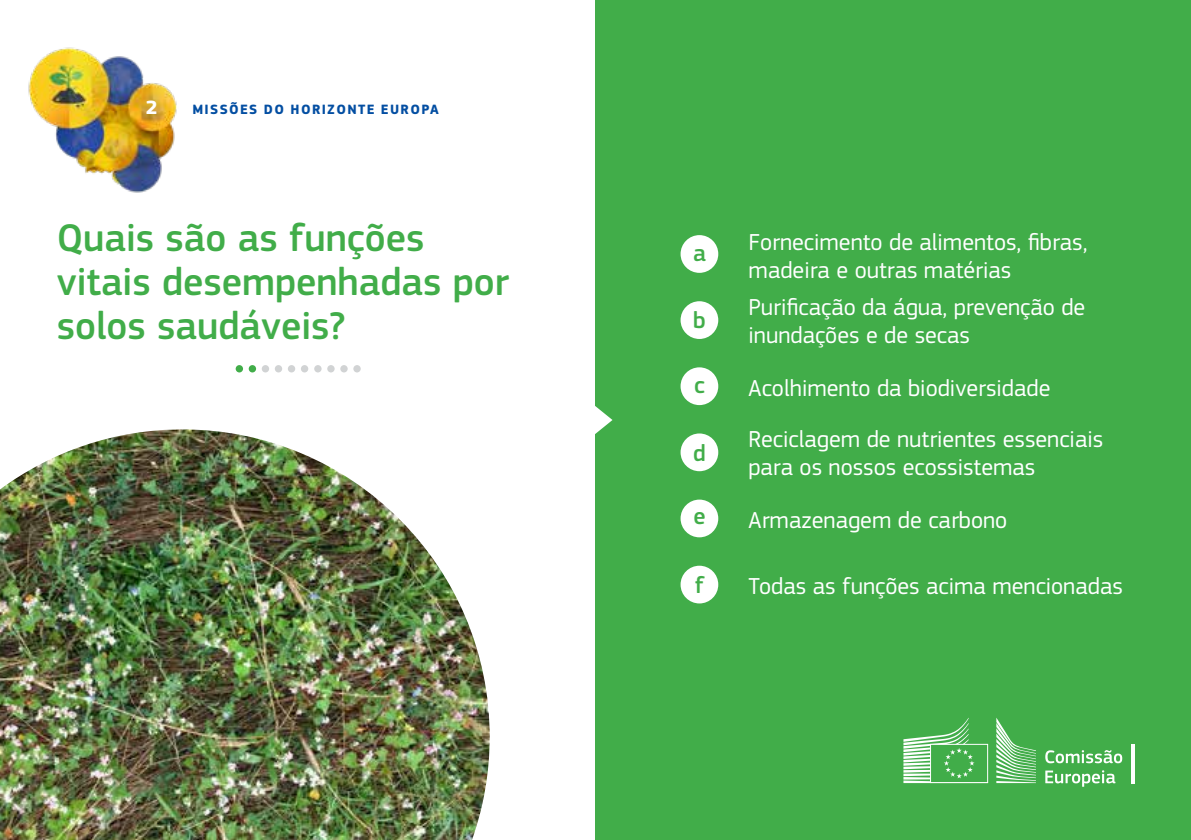
<style>
.page{position:relative;width:1191px;height:840px;background:#fff}
.page>*{position:absolute;margin:0;border:0;box-sizing:border-box;transform-origin:0 0}
.t1{font:500 40px/44px "EC Square Sans Pro";color:#41ad49}
.t2{font:24px/28px "EC Square Sans Pro";color:#fff}
.t3{font:500 24px "EC Square Sans Pro";color:#41ad49}
.t4{font:700 20px "EC Square Sans Pro";color:#fff}
.t5{font:700 14px "EC Square Sans Pro";letter-spacing:.095em;color:#034ea2}
</style>
<div class="page">
<img style="left:0;top:429px;width:489px;height:410px">
<div style="left:595px;top:0;width:596px;height:839px;background:#41ad49"></div>
<svg style="left:595px;top:406px;width:17px;height:28px"></svg>
<img style="left:28px;top:47px;width:149px;height:146px">
<div style="left:680px;top:235px;width:38px;height:38px;background:#fff;border-radius:50%"></div>
<div style="left:680px;top:433px;width:38px;height:38px;background:#fff;border-radius:50%"></div>
<div style="left:680px;top:301px;width:38px;height:38px;background:#fff;border-radius:50%"></div>
<div style="left:680px;top:499px;width:38px;height:38px;background:#fff;border-radius:50%"></div>
<div style="left:680px;top:367px;width:38px;height:38px;background:#fff;border-radius:50%"></div>
<div style="left:680px;top:565px;width:38px;height:38px;background:#fff;border-radius:50%"></div>
<div style="left:236px;top:365px;width:7px;height:7px;background:#41ad49;border-radius:50%"></div>
<div style="left:275px;top:365px;width:7px;height:7px;background:#d1d3d4;border-radius:50%"></div>
<div style="left:314px;top:365px;width:7px;height:7px;background:#d1d3d4;border-radius:50%"></div>
<div style="left:353px;top:365px;width:8px;height:7px;background:#d1d3d4;border-radius:50%"></div>
<div style="left:249px;top:365px;width:7px;height:7px;background:#41ad49;border-radius:50%"></div>
<div style="left:288px;top:365px;width:7px;height:7px;background:#d1d3d4;border-radius:50%"></div>
<div style="left:327px;top:365px;width:8px;height:7px;background:#d1d3d4;border-radius:50%"></div>
<div style="left:262px;top:365px;width:7px;height:7px;background:#d1d3d4;border-radius:50%"></div>
<div style="left:301px;top:365px;width:7px;height:7px;background:#d1d3d4;border-radius:50%"></div>
<div style="left:340px;top:365px;width:8px;height:7px;background:#d1d3d4;border-radius:50%"></div>
<svg style="left:903px;top:718px;width:133px;height:64px"></svg>
<svg style="left:1045px;top:750px;width:77px;height:12px"></svg>
<svg style="left:1045px;top:770px;width:70px;height:16px"></svg>
<hr style="left:1131px;top:743px;width:3px;height:39px;background:#fff">
<p class="t4" style="left:146px;top:95px;width:13px">2</p>
<p class="t5" style="left:192px;top:101px;width:248px">MISSÕES DO HORIZONTE EUROPA</p>
<h1 class="t1" style="left:57px;top:217px;width:454px">Quais são as funções vitais desempenhadas por solos saudáveis?</h1>
<p class="t3" style="left:693px;top:238px;width:14px">a</p>
<p class="t3" style="left:693px;top:306px;width:14px">b</p>
<p class="t3" style="left:694px;top:370px;width:12px">c</p>
<p class="t3" style="left:693px;top:438px;width:14px">d</p>
<p class="t3" style="left:693px;top:502px;width:14px">e</p>
<p class="t3" style="left:695px;top:571px;width:11px">f</p>
<p class="t2" style="left:748px;top:228px;width:340px">Fornecimento de alimentos, fibras, madeira e outras matérias</p>
<p class="t2" style="left:748px;top:293px;width:338px">Purificação da água, prevenção de inundações e de secas</p>
<p class="t2" style="left:748px;top:373px;width:303px">Acolhimento da biodiversidade</p>
<p class="t2" style="left:748px;top:425px;width:356px">Reciclagem de nutrientes essenciais para os nossos ecossistemas</p>
<p class="t2" style="left:748px;top:505px;width:260px">Armazenagem de carbono</p>
<p class="t2" style="left:748px;top:571px;width:376px">Todas as funções acima mencionadas</p>
</div>
